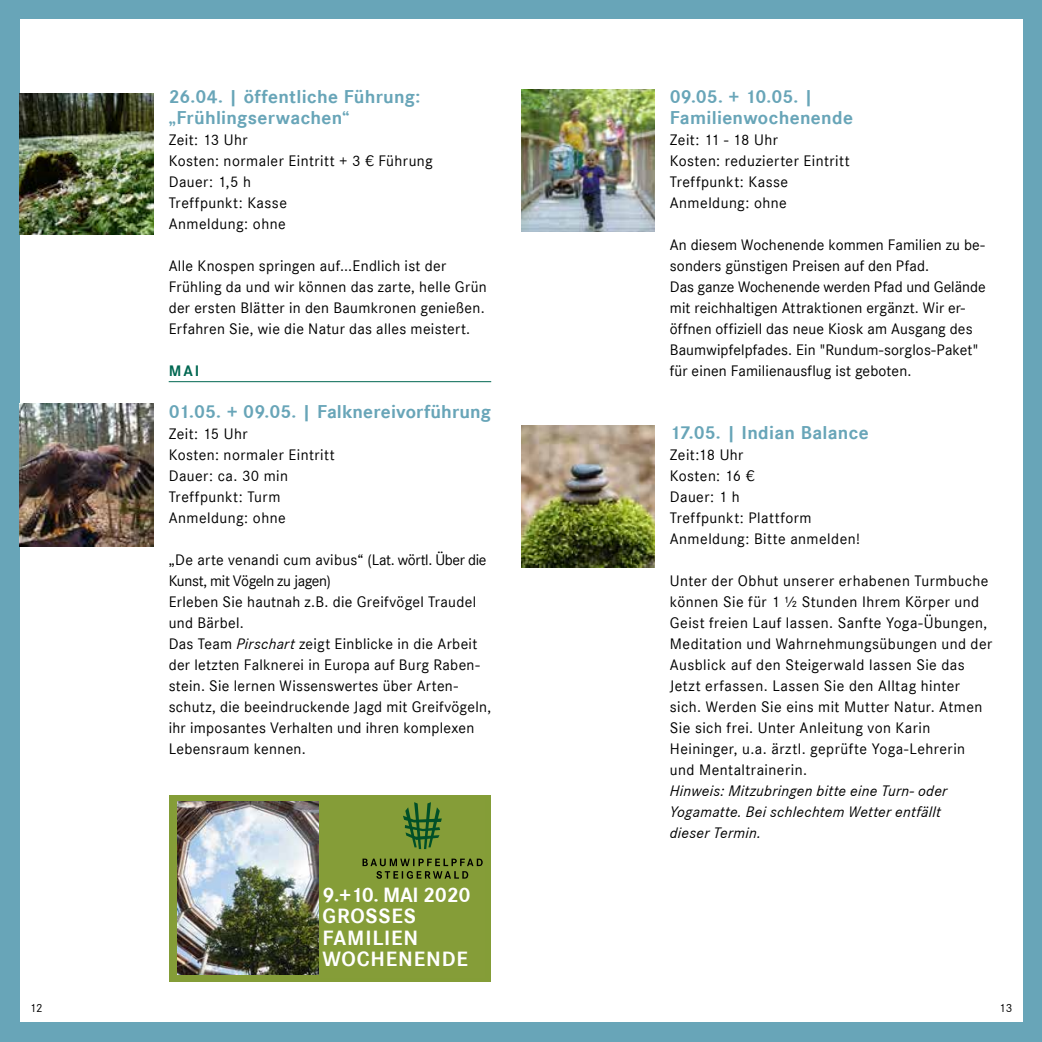
<style>
.page{position:relative;width:1042px;height:1042px;background:#fff}
.page>*{position:absolute;margin:0;border:0;box-sizing:border-box;transform-origin:0 0}
.t1{font:700 21.35px/21.3px "Corporate S";letter-spacing:.04em;color:#fff}
.t2{font:700 19.25px/21px "Corporate S";letter-spacing:.015em;color:#68a5b8}
.t3{font:15.75px/21px "Corporate S";letter-spacing:.02em;color:#000}
.t4{font:italic 15.75px/21px "Corporate S";letter-spacing:.02em;color:#000}
.t5{font:700 15.75px "Corporate S";color:#006751}
.t6{font:12.25px "Corporate S";color:#000}
.s1{font-style:italic}
</style>
<div class="page">
<div style="left:0;top:0;width:1042px;height:1042px;background:linear-gradient(to right,#67a5b8,#69a6b9)"></div>
<div style="left:20px;top:20px;width:1002px;height:1002px;background:#fff"></div>
<img style="left:20px;top:93px;width:134px;height:141px">
<img style="left:521px;top:90px;width:134px;height:141px">
<div style="left:169px;top:795px;width:322px;height:187px;background:#849d37"></div>
<svg style="left:403px;top:802px;width:39px;height:47px"></svg>
<svg style="left:362px;top:858px;width:121px;height:21px"></svg>
<img style="left:177px;top:801px;width:141px;height:173px">
<img style="left:521px;top:426px;width:134px;height:141px">
<img style="left:20px;top:403px;width:134px;height:143px">
<hr style="left:169px;top:381px;width:322px;height:1px;background:#006751">
<p class="t2" style="left:169px;top:87px;width:253px">26.04. | öffentliche Führung: „Frühlingserwachen“</p>
<p class="t3" style="left:169px;top:130px;width:266px">Zeit: 13 Uhr<br>Kosten: normaler Eintritt + 3 € Führung<br>Dauer: 1,5 h<br>Treffpunkt: Kasse<br>Anmeldung: ohne</p>
<p class="t3" style="left:169px;top:256px;width:319px">Alle Knospen springen auf...Endlich ist der Frühling da und wir können das zarte, helle Grün der ersten Blätter in den Baumkronen genießen.<br>Erfahren Sie, wie die Natur das alles meistert.</p>
<p class="t5" style="left:169px;top:362px;width:32px">MAI</p>
<p class="t2" style="left:169px;top:402px;width:324px">01.05. + 09.05. | Falknereivorführung</p>
<p class="t3" style="left:169px;top:424px;width:167px">Zeit: 15 Uhr<br>Kosten: normaler Eintritt<br>Dauer: ca. 30 min<br>Treffpunkt: Turm<br>Anmeldung: ohne</p>
<p class="t3" style="left:169px;top:550px;width:324px">„De arte venandi cum avibus“ (Lat. wörtl. Über die Kunst, mit Vögeln zu jagen)<br>Erleben Sie hautnah z.B. die Greifvögel Traudel und Bärbel.<br>Das Team <span class="s1">Pirschart</span> zeigt Einblicke in die Arbeit der letzten Falknerei in Europa auf Burg Raben&shy;stein. Sie lernen Wissenswertes über Arten&shy;schutz, die beeindruckende Jagd mit Greifvögeln, ihr imposantes Verhalten und ihren komplexen Lebensraum kennen.</p>
<h1 class="t1" style="left:322px;top:885px;width:150px">9.+10. MAI 2020<br>GROSSES<br>FAMILIEN<br>WOCHENENDE</h1>
<p class="t2" style="left:670px;top:87px;width:185px">09.05. + 10.05. |<br>Familienwochenende</p>
<p class="t3" style="left:670px;top:130px;width:181px">Zeit: 11 - 18 Uhr<br>Kosten: reduzierter Eintritt<br>Treffpunkt: Kasse<br>Anmeldung: ohne</p>
<p class="t3" style="left:670px;top:235px;width:317px">An diesem Wochenende kommen Familien zu be&shy;sonders günstigen Preisen auf den Pfad.<br>Das ganze Wochenende werden Pfad und Gelände mit reichhaltigen Attraktionen ergänzt. Wir er&shy;öffnen offiziell das neue Kiosk am Ausgang des Baumwipfelpfades. Ein "Rundum-sorglos-Paket" für einen Familienausflug ist geboten.</p>
<p class="t2" style="left:670px;top:423px;width:200px">17.05. | Indian Balance</p>
<p class="t3" style="left:670px;top:445px;width:192px">Zeit:18 Uhr<br>Kosten: 16 €<br>Dauer: 1 h<br>Treffpunkt: Plattform<br>Anmeldung: Bitte anmelden!</p>
<p class="t3" style="left:670px;top:571px;width:324px">Unter der Obhut unserer erhabenen Turmbuche können Sie für 1 ½ Stunden Ihrem Körper und Geist freien Lauf lassen. Sanfte Yoga-Übungen, Meditation und Wahrnehmungsübungen und der Ausblick auf den Steigerwald lassen Sie das Jetzt erfassen. Lassen Sie den Alltag hinter sich. Werden Sie eins mit Mutter Natur. Atmen Sie sich frei. Unter Anleitung von Karin Heininger, u.a. ärztl. geprüfte Yoga-Lehrerin und Mentaltrainerin.</p>
<p class="t4" style="left:670px;top:781px;width:279px">Hinweis: Mitzubringen bitte eine Turn- oder<br>Yogamatte. Bei schlechtem Wetter entfällt dieser Termin.</p>
<p class="t6" style="left:30px;top:1001px;width:14px">12</p>
<p class="t6" style="left:999px;top:1001px;width:14px">13</p>
</div>
